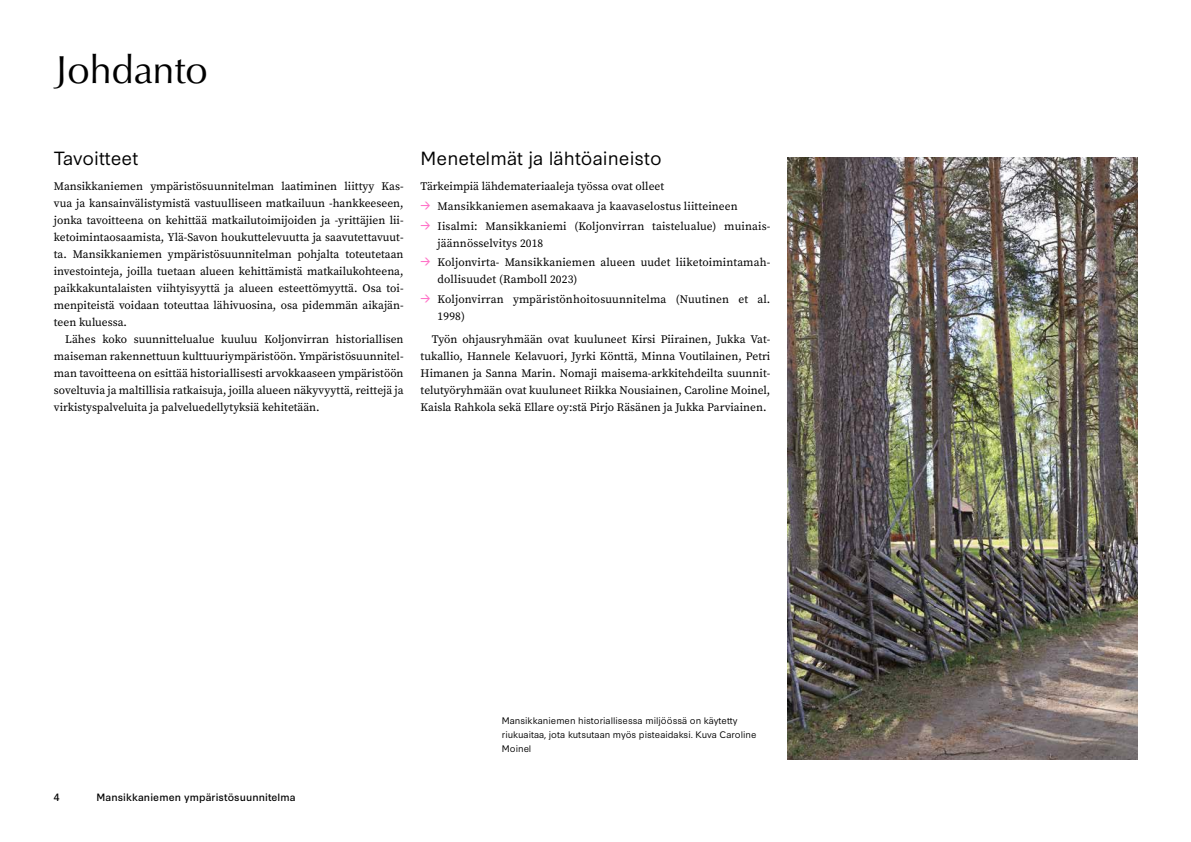
<style>
.page{position:relative;width:1191px;height:842px;background:#fff}
.page>*{position:absolute;margin:0;border:0;box-sizing:border-box;transform-origin:0 0}
.t1{font:40px "Classico URW";color:#000}
.t2{font:18px "Synthese";color:#000}
.t3{font:11.5px/17px "Source Serif Pro";color:#000;text-align:justify}
.t4{font:10px "Synthese";letter-spacing:.01em;color:#000}
.t5{font:9px/14px "Synthese";color:#000}
.s1{font-family:"Synthese";font-size:15px;color:#ff73c8}
</style>
<div class="page">
<img style="left:787px;top:157px;width:350px;height:602px">
<h1 class="t1" style="left:54px;top:40px;width:156px">Johdanto</h1>
<h2 class="t2" style="left:54px;top:143px;width:86px">Tavoitteet</h2>
<p class="t3" style="left:54px;top:178px;width:351px">Mansikkaniemen ympäristösuunnitelman laatiminen liittyy Kas&shy;vua ja kansainvälistymistä vastuulliseen matkailuun -hankkeeseen, jonka tavoitteena on kehittää matkailutoimijoiden ja -yrittäjien lii&shy;ketoimintaosaamista, Ylä-Savon houkuttelevuutta ja saavutettavuut&shy;ta. Mansikkaniemen ympäristösuunnitelman pohjalta toteutetaan investointeja, joilla tuetaan alueen kehittämistä matkailukohteena, paikkakuntalaisten viihtyisyyttä ja alueen esteettömyyttä. Osa toi&shy;menpiteistä voidaan toteuttaa lähivuosina, osa pidemmän aikajän&shy;teen kuluessa.</p>
<p class="t3" style="left:54px;top:330px;width:351px;text-indent:11px">Lähes koko suunnittelualue kuuluu Koljonvirran historiallisen maiseman rakennettuun kulttuuriympäristöön. Ympäristösuunnitel&shy;man tavoitteena on esittää historiallisesti arvokkaaseen ympäristöön soveltuvia ja maltillisia ratkaisuja, joilla alueen näkyvyyttä, reittejä ja virkistyspalveluita ja palveluedellytyksiä kehitetään.</p>
<h2 class="t2" style="left:420px;top:143px;width:242px">Menetelmät ja lähtöaineisto</h2>
<p class="t3" style="left:420px;top:178px;width:245px">Tärkeimpiä lähdemateriaaleja työssa ovat olleet</p>
<p class="t3" style="left:420px;top:197px;width:319px"><span class="s1">→</span> Mansikkaniemen asemakaava ja kaavaselostus liitteineen</p>
<p class="t3" style="left:437px;top:217px;width:334px;text-indent:-17px"><span class="s1">→</span> Iisalmi: Mansikkaniemi (Koljonvirran taistelualue) muinais&shy;jäännösselvitys 2018</p>
<p class="t3" style="left:437px;top:254px;width:334px;text-indent:-17px"><span class="s1">→</span> Koljonvirta- Mansikkaniemen alueen uudet liiketoimintamah&shy;dollisuudet (Ramboll 2023)</p>
<p class="t3" style="left:437px;top:291px;width:334px;text-indent:-17px"><span class="s1">→</span> Koljonvirran ympäristönhoitosuunnitelma (Nuutinen et al.<br>1998)</p>
<p class="t3" style="left:420px;top:331px;width:351px;text-indent:11px">Työn ohjausryhmään ovat kuuluneet Kirsi Piirainen, Jukka Vat&shy;tukallio, Hannele Kelavuori, Jyrki Könttä, Minna Voutilainen, Petri Himanen ja Sanna Marin. Nomaji maisema-arkkitehdeilta suunnit&shy;telutyöryhmään ovat kuuluneet Riikka Nousiainen, Caroline Moinel, Kaisla Rahkola sekä Ellare oy:stä Pirjo Räsänen ja Jukka Parviainen.</p>
<p class="t4" style="left:54px;top:789px;width:7px">4</p>
<p class="t4" style="left:96px;top:789px;width:200px">Mansikkaniemen ympäristösuunnitelma</p>
<p class="t5" style="left:502px;top:713px;width:256px">Mansikkaniemen historiallisessa miljöössä on käytetty riukuaitaa, jota kutsutaan myös pisteaidaksi. Kuva Caroline<br>Moinel</p>
</div>
